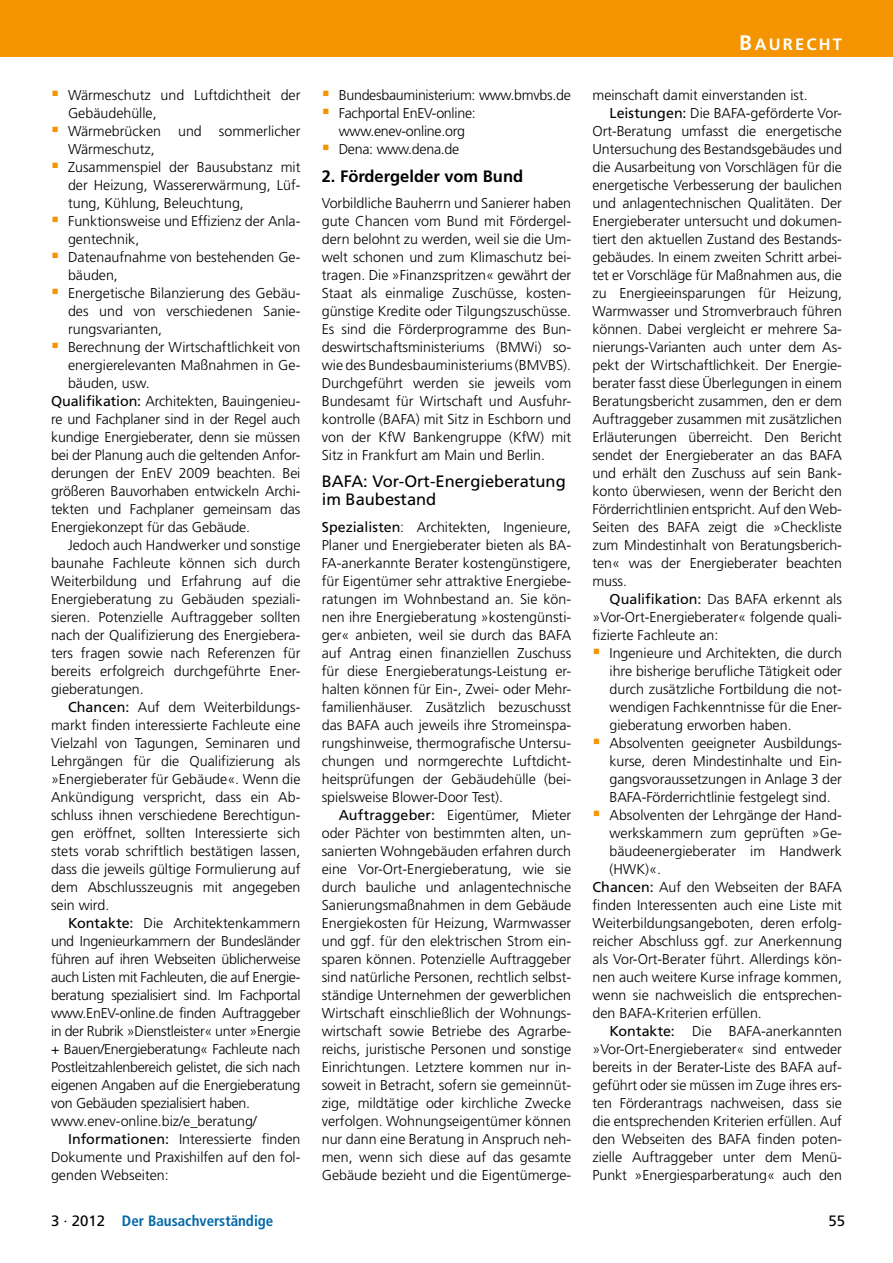
<style>
.page{position:relative;width:893px;height:1263px;background:#fff}
.page>*{position:absolute;margin:0;border:0;box-sizing:border-box;transform-origin:0 0}
.Überschrift_4_Spalte{font:16.5px/18px "Frutiger LT Std";color:#000}
.Überschrift_3_Spalte{font:700 16.5px "Frutiger LT Std";color:#000}
.Tehmen_Überschrift{font:700 16.5px "Frutiger LT Std";letter-spacing:.13em;color:#fff}
.t1{font:700 condensed 15px "Frutiger LT Std";color:#0067a8}
.t2{font:15px "Frutiger LT Std";color:#000}
.Standard_Fließtext{font:300 14.25px/18px "Frutiger LT Std";color:#000;text-align:justify}
.Standard_Fließtext_O{font:300 14.25px/18px "Frutiger LT Std";color:#000;text-align:justify}
.Standard_Fließtext_A{font:300 14.25px/18px "Frutiger LT Std";color:#000;text-align:justify}
.Standard_Fließtext_A-2{font:300 14.25px/18px "Frutiger LT Std";letter-spacing:-.02em;color:#000}
.s1{font-weight:400}
.s2{font-size:21px}
.s3{font-weight:400;font-stretch:normal;color:#000}
</style>
<div class="page">
<div style="left:0;top:0;width:893px;height:57px;background:#f39400"></div>
<p class="Standard_Fließtext_A" style="left:68px;top:86px;width:234px">Wärmeschutz und Luftdichtheit der<br>Gebäudehülle,</p>
<p class="Standard_Fließtext_A" style="left:68px;top:122px;width:234px">Wärmebrücken und sommerlicher<br>Wärmeschutz,</p>
<p class="Standard_Fließtext_A" style="left:68px;top:158px;width:234px">Zusammenspiel der Bausubstanz mit der Heizung, Wassererwärmung, Lüf&shy;tung, Kühlung, Beleuchtung,</p>
<p class="Standard_Fließtext_A" style="left:68px;top:212px;width:234px">Funktionsweise und Effizienz der Anla&shy;gentechnik,</p>
<p class="Standard_Fließtext_A" style="left:68px;top:248px;width:234px">Datenaufnahme von bestehenden Ge&shy;bäuden,</p>
<p class="Standard_Fließtext_A" style="left:68px;top:284px;width:234px">Energetische Bilanzierung des Gebäu&shy;des und von verschiedenen Sanie&shy;rungsvarianten,</p>
<p class="Standard_Fließtext_A" style="left:68px;top:338px;width:234px">Berechnung der Wirtschaftlichkeit von energierelevanten Maßnahmen in Ge&shy;bäuden, usw.</p>
<p class="Standard_Fließtext_O" style="left:51px;top:392px;width:251px"><span class="s1">Qualifikation:</span> Architekten, Bauingenieu&shy;re und Fachplaner sind in der Regel auch kundige Energieberater, denn sie müssen bei der Planung auch die geltenden Anfor&shy;derungen der EnEV 2009 beachten. Bei größeren Bauvorhaben entwickeln Archi&shy;tekten und Fachplaner gemeinsam das Energiekonzept für das Gebäude.</p>
<p class="Standard_Fließtext" style="left:51px;top:536px;width:251px;text-indent:17px">Jedoch auch Handwerker und sonstige baunahe Fachleute können sich durch Weiterbildung und Erfahrung auf die Energieberatung zu Gebäuden speziali&shy;sieren. Potenzielle Auftraggeber sollten nach der Qualifizierung des Energiebera&shy;ters fragen sowie nach Referenzen für bereits erfolgreich durchgeführte Ener&shy;gieberatungen.</p>
<p class="Standard_Fließtext" style="left:51px;top:698px;width:251px;text-indent:17px"><span class="s1">Chancen:</span> Auf dem Weiterbildungs&shy;markt finden interessierte Fachleute eine Vielzahl von Tagungen, Seminaren und Lehrgängen für die Qualifizierung als »Energieberater für Gebäude«. Wenn die Ankündigung verspricht, dass ein Ab&shy;schluss ihnen verschiedene Berechtigun&shy;gen eröffnet, sollten Interessierte sich stets vorab schriftlich bestätigen lassen, dass die jeweils gültige Formulierung auf dem Abschlusszeugnis mit angegeben sein wird.</p>
<p class="Standard_Fließtext" style="left:51px;top:914px;width:251px;text-indent:17px"><span class="s1">Kontakte:</span> Die Architektenkammern und Ingenieurkammern der Bundesländer führen auf ihren Webseiten üblicherweise auch Listen mit Fachleuten, die auf Energie&shy;beratung spezialisiert sind. Im Fachportal www.EnEV-online.de finden Auftraggeber in der Rubrik »Dienstleister« unter »Energie + Bauen/Energieberatung« Fachleute nach Postleitzahlenbereich gelistet, die sich nach eigenen Angaben auf die Energieberatung von Gebäuden spezialisiert haben.</p>
<p class="Standard_Fließtext_O" style="left:51px;top:1112px;width:207px">www.enev-online.biz/e_beratung/</p>
<p class="Standard_Fließtext" style="left:51px;top:1130px;width:251px;text-indent:17px"><span class="s1">Informationen:</span> Interessierte finden Dokumente und Praxishilfen auf den fol&shy;genden Webseiten:</p>
<p class="Standard_Fließtext_A-2" style="left:339px;top:86px;width:234px">Bundesbauministerium: www.bmvbs.de</p>
<p class="Standard_Fließtext_A-2" style="left:339px;top:104px;width:139px">Fachportal EnEV-online: www.enev-online.org</p>
<p class="Standard_Fließtext_A-2" style="left:339px;top:140px;width:122px">Dena: www.dena.de</p>
<p class="Überschrift_3_Spalte" style="left:322px;top:167px;width:203px">2. Fördergelder vom Bund</p>
<p class="Standard_Fließtext_O" style="left:322px;top:194px;width:251px">Vorbildliche Bauherrn und Sanierer haben gute Chancen vom Bund mit Fördergel&shy;dern belohnt zu werden, weil sie die Um&shy;welt schonen und zum Klimaschutz bei&shy;tragen. Die »Finanzspritzen« gewährt der Staat als einmalige Zuschüsse, kosten&shy;günstige Kredite oder Tilgungszuschüsse.<br>Es sind die Förderprogramme des Bun&shy;deswirtschaftsministeriums (BMWi) so&shy;wie des Bundesbauministeriums (BMVBS).<br>Durchgeführt werden sie jeweils vom Bundesamt für Wirtschaft und Ausfuhr&shy;kontrolle (BAFA) mit Sitz in Eschborn und von der KfW Bankengruppe (KfW) mit Sitz in Frankfurt am Main und Berlin.</p>
<p class="Überschrift_4_Spalte" style="left:322px;top:472px;width:245px">BAFA: Vor-Ort-Energieberatung im Baubestand</p>
<p class="Standard_Fließtext_O" style="left:322px;top:518px;width:251px"><span class="s1">Spezialisten</span>: Architekten, Ingenieure, Planer und Energieberater bieten als BA-FA-anerkannte Berater kostengünstigere, für Eigentümer sehr attraktive Energiebe&shy;ratungen im Wohnbestand an. Sie kön&shy;nen ihre Energieberatung »kostengünsti&shy;ger« anbieten, weil sie durch das BAFA auf Antrag einen finanziellen Zuschuss für diese Energieberatungs-Leistung er&shy;halten können für Ein-, Zwei- oder Mehr&shy;familienhäuser. Zusätzlich bezuschusst das BAFA auch jeweils ihre Stromeinspa&shy;rungshinweise, thermografische Untersu&shy;chungen und normgerechte Luftdicht&shy;heitsprüfungen der Gebäudehülle (bei&shy;spielsweise Blower-Door Test).</p>
<p class="Standard_Fließtext" style="left:322px;top:806px;width:251px;text-indent:17px"><span class="s1">Auftraggeber:</span> Eigentümer, Mieter oder Pächter von bestimmten alten, un&shy;sanierten Wohngebäuden erfahren durch eine Vor-Ort-Energieberatung, wie sie durch bauliche und anlagentechnische Sanierungsmaßnahmen in dem Gebäude Energiekosten für Heizung, Warmwasser und ggf. für den elektrischen Strom ein&shy;sparen können. Potenzielle Auftraggeber sind natürliche Personen, rechtlich selbst&shy;ständige Unternehmen der gewerblichen Wirtschaft einschließlich der Wohnungs&shy;wirtschaft sowie Betriebe des Agrarbe&shy;reichs, juristische Personen und sonstige Einrichtungen. Letztere kommen nur in&shy;soweit in Betracht, sofern sie gemeinnüt&shy;zige, mildtätige oder kirchliche Zwecke verfolgen. Wohnungseigentümer können nur dann eine Beratung in Anspruch neh&shy;men, wenn sich diese auf das gesamte Gebäude bezieht und die Eigentümerge-</p>
<p class="Tehmen_Überschrift" style="left:739px;top:34px;width:104px"><span class="s2">B</span>AURECHT</p>
<p class="Standard_Fließtext" style="left:592px;top:86px;width:217px">meinschaft damit einverstanden ist.</p>
<p class="Standard_Fließtext" style="left:592px;top:104px;width:251px;text-indent:17px"><span class="s1">Leistungen:</span> Die BAFA-geförderte Vor-Ort-Beratung umfasst die energetische Untersuchung des Bestandsgebäudes und die Ausarbeitung von Vorschlägen für die energetische Verbesserung der baulichen und anlagentechnischen Qualitäten. Der Energieberater untersucht und dokumen&shy;tiert den aktuellen Zustand des Bestands&shy;gebäudes. In einem zweiten Schritt arbei&shy;tet er Vorschläge für Maßnahmen aus, die zu Energieeinsparungen für Heizung, Warmwasser und Stromverbrauch führen können. Dabei vergleicht er mehrere Sa&shy;nierungs-Varianten auch unter dem As&shy;pekt der Wirtschaftlichkeit. Der Energie&shy;berater fasst diese Überlegungen in einem Beratungsbericht zusammen, den er dem Auftraggeber zusammen mit zusätzlichen Erläuterungen überreicht. Den Bericht sendet der Energieberater an das BAFA und erhält den Zuschuss auf sein Bank&shy;konto überwiesen, wenn der Bericht den Förderrichtlinien entspricht. Auf den Web-Seiten des BAFA zeigt die »Checkliste zum Mindestinhalt von Beratungsberich&shy;ten« was der Energieberater beachten muss.</p>
<p class="Standard_Fließtext" style="left:592px;top:590px;width:251px;text-indent:17px"><span class="s1">Qualifikation:</span> Das BAFA erkennt als »Vor-Ort-Energieberater« folgende quali&shy;fizierte Fachleute an:</p>
<p class="Standard_Fließtext_A" style="left:609px;top:644px;width:234px">Ingenieure und Architekten, die durch ihre bisherige berufliche Tätigkeit oder durch zusätzliche Fortbildung die not&shy;wendigen Fachkenntnisse für die Ener&shy;gieberatung erworben haben.</p>
<p class="Standard_Fließtext_A" style="left:609px;top:734px;width:234px">Absolventen geeigneter Ausbildungs&shy;kurse, deren Mindestinhalte und Ein&shy;gangsvoraussetzungen in Anlage 3 der BAFA-Förderrichtlinie festgelegt sind.</p>
<p class="Standard_Fließtext_A" style="left:609px;top:806px;width:234px">Absolventen der Lehrgänge der Hand&shy;werkskammern zum geprüften »Ge&shy;bäudeenergieberater im Handwerk (HWK)«.</p>
<p class="Standard_Fließtext_O" style="left:592px;top:878px;width:251px"><span class="s1">Chancen:</span> Auf den Webseiten der BAFA finden Interessenten auch eine Liste mit Weiterbildungsangeboten, deren erfolg&shy;reicher Abschluss ggf. zur Anerkennung als Vor-Ort-Berater führt. Allerdings kön&shy;nen auch weitere Kurse infrage kommen, wenn sie nachweislich die entsprechen&shy;den BAFA-Kriterien erfüllen.</p>
<p class="Standard_Fließtext" style="left:592px;top:1022px;width:251px;text-indent:17px"><span class="s1">Kontakte:</span> Die BAFA-anerkannten »Vor-Ort-Energieberater« sind entweder bereits in der Berater-Liste des BAFA auf&shy;geführt oder sie müssen im Zuge ihres ers&shy;ten Förderantrags nachweisen, dass sie die entsprechenden Kriterien erfüllen. Auf den Webseiten des BAFA finden poten&shy;zielle Auftraggeber unter dem Menü-Punkt »Energiesparberatung« auch den</p>
<p class="t1" style="left:51px;top:1211px;width:224px"><span class="s3">3 · 2012</span> Der Bausachverständige</p>
<p class="t2" style="left:828px;top:1211px;width:18px">55</p>
</div>
